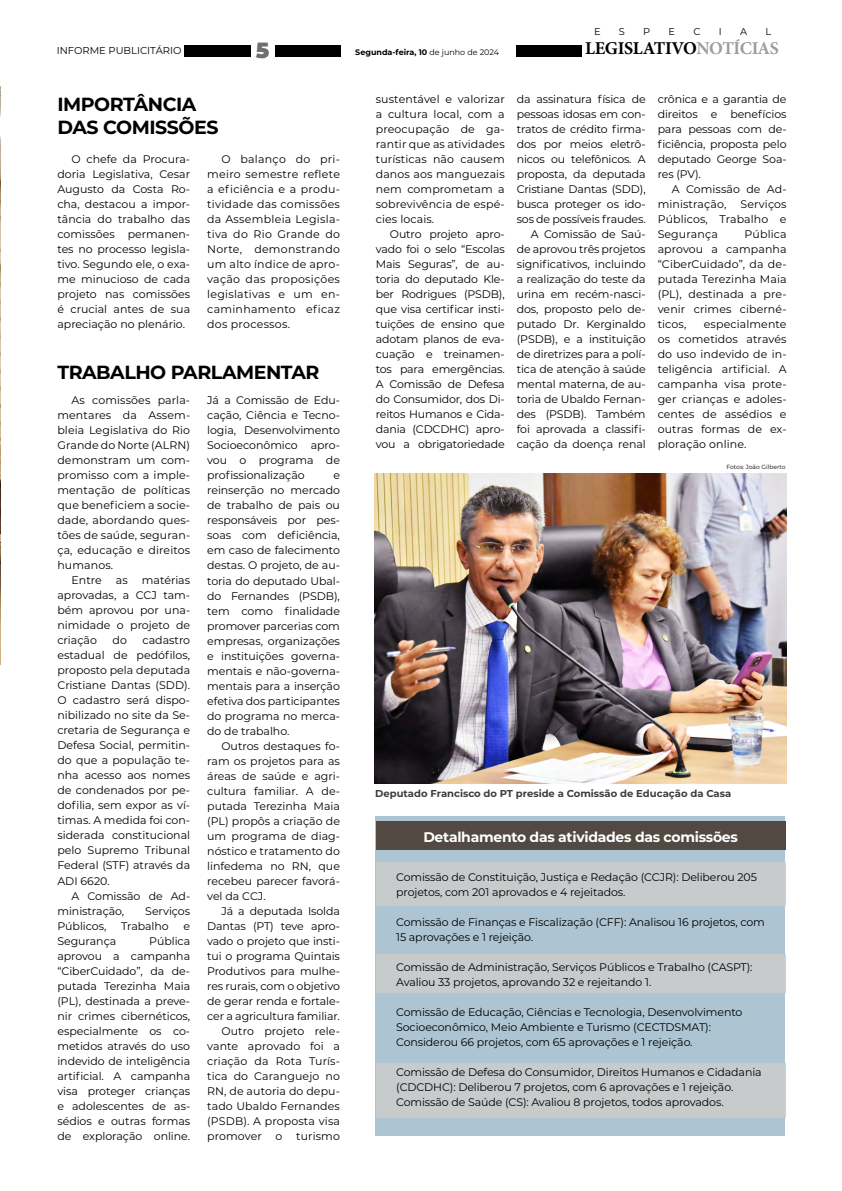
<style>
.page{position:relative;width:842px;height:1191px;background:#fff}
.page>*{position:absolute;margin:0;border:0;box-sizing:border-box;transform-origin:0 0}
.t1{font:900 22px "Montserrat";color:#706f6f}
.t2{font:700 19px/23px "Montserrat";letter-spacing:-.025em;color:#000}
.t3{font:700 18.1px "Minion Pro";letter-spacing:-.025em;color:#000}
.t4{font:700 14px "Montserrat";letter-spacing:-.02em;color:#fff}
.t5{font:11px/15px "Montserrat";letter-spacing:-.01em;color:#000;text-align:justify}
.t6{font:11px/15px "Montserrat";letter-spacing:.01em;color:#000}
.t7{font:700 10px "Montserrat";color:#3c3c3b}
.t8{font:10px "Montserrat";color:#000}
.t9{font:9.8px "Montserrat";color:#000}
.t10{font:700 8px "Montserrat";color:#000}
.t11{font:6px "Montserrat";color:#000}
.s1{font-weight:400}
.s2{color:#9d9d9c}
</style>
<div class="page">
<div style="left:516px;top:45px;width:65px;height:12px;background:#000"></div>
<div style="left:184px;top:45px;width:157px;height:12px;background:#000"></div>
<div style="left:251px;top:37px;width:23px;height:22px;background:#fff"></div>
<img style="left:0;top:86px;width:1px;height:578px">
<img style="left:375px;top:474px;width:412px;height:310px">
<div style="left:376px;top:816px;width:409px;height:319px;background:#adc5d2"></div>
<div style="left:376px;top:821px;width:409px;height:28px;background:#524a42"></div>
<div style="left:376px;top:862px;width:409px;height:44px;background:#ccc"></div>
<div style="left:376px;top:955px;width:409px;height:38px;background:#ccc"></div>
<div style="left:376px;top:1063px;width:410px;height:55px;background:#ccc"></div>
<p class="t9" style="left:594px;top:25px;width:8px">E</p>
<p class="t9" style="left:619px;top:25px;width:8px">S</p>
<p class="t9" style="left:643px;top:25px;width:9px">P</p>
<p class="t9" style="left:669px;top:25px;width:8px">E</p>
<p class="t9" style="left:693px;top:25px;width:9px">C</p>
<p class="t9" style="left:719px;top:25px;width:4px">I</p>
<p class="t9" style="left:740px;top:25px;width:9px">A</p>
<p class="t9" style="left:765px;top:25px;width:7px">L</p>
<p class="t8" style="left:57px;top:44px;width:126px">INFORME PUBLICITÁRIO</p>
<p class="t10" style="left:355px;top:46px;width:145px">Segunda-feira, 10 <span class="s1">de junho de 2024</span></p>
<h3 class="t3" style="left:585px;top:36px;width:195px">LEGISLATIVO<span class="s2">NOTÍCIAS</span></h3>
<h1 class="t1" style="left:256px;top:34px;width:15px">5</h1>
<h2 class="t2" style="left:57px;top:91px;width:163px">IMPORTÂNCIA<br>DAS COMISSÕES</h2>
<p class="t5" style="left:57px;top:151px;width:134px;text-indent:14px">O chefe da Procura&shy;doria Legislativa, Cesar Augusto da Costa Ro&shy;cha, destacou a impor&shy;tância do trabalho das comissões permanen&shy;tes no processo legisla&shy;tivo. Segundo ele, o exa&shy;me minucioso de cada projeto nas comissões é crucial antes de sua apreciação no plenário.</p>
<p class="t5" style="left:207px;top:151px;width:134px;text-indent:14px">O balanço do pri&shy;meiro semestre reflete a eficiência e a produ&shy;tividade das comissões da Assembleia Legisla&shy;tiva do Rio Grande do Norte, demonstrando um alto índice de apro&shy;vação das proposições legislativas e um en&shy;caminhamento eficaz dos processos.</p>
<h2 class="t2" style="left:57px;top:360px;width:264px">TRABALHO PARLAMENTAR</h2>
<p class="t6" style="left:72px;top:392px;width:120px">As comissões parla-</p>
<p class="t6" style="left:57px;top:407px;width:134px">mentares da Assem-</p>
<p class="t6" style="left:57px;top:422px;width:134px">bleia Legislativa do Rio</p>
<p class="t6" style="left:57px;top:437px;width:134px">Grande do Norte (ALRN)</p>
<p class="t6" style="left:57px;top:452px;width:134px">demonstram um com-</p>
<p class="t6" style="left:57px;top:467px;width:134px">promisso com a imple-</p>
<p class="t6" style="left:57px;top:482px;width:134px">mentação de políticas</p>
<p class="t6" style="left:57px;top:497px;width:134px">que beneficiem a socie-</p>
<p class="t6" style="left:57px;top:512px;width:134px">dade, abordando ques-</p>
<p class="t6" style="left:57px;top:527px;width:134px">tões de saúde, seguran-</p>
<p class="t6" style="left:57px;top:542px;width:134px">ça, educação e direitos</p>
<p class="t6" style="left:57px;top:557px;width:57px">humanos.</p>
<p class="t5" style="left:72px;top:572px;width:32px">Entre</p>
<p class="t5" style="left:116px;top:572px;width:13px">as</p>
<p class="t5" style="left:57px;top:572px;width:134px;text-indent:85px">matérias aprovadas, a CCJ tam&shy;bém aprovou por una&shy;nimidade o projeto de criação</p>
<p class="t5" style="left:57px;top:632px;width:134px;text-indent:85px">cadastro estadual de pedófilos, proposto pela deputada Cristiane Dantas (SDD).<br>O cadastro será dispo&shy;nibilizado no site da Se&shy;cretaria de Segurança e Defesa Social, permitin&shy;do que a população te&shy;nha acesso aos nomes de condenados por pe&shy;dofilia, sem expor as ví&shy;timas. A medida foi con&shy;siderada constitucional pelo Supremo Tribunal Federal (STF) através da ADI 6620.</p>
<p class="t5" style="left:57px;top:887px;width:134px;text-indent:14px">A Comissão de Ad&shy;ministração,</p>
<p class="t5" style="left:113px;top:632px;width:16px">do</p>
<p class="t5" style="left:145px;top:902px;width:46px">Serviços</p>
<p class="t5" style="left:57px;top:917px;width:50px">Públicos,</p>
<p class="t5" style="left:121px;top:917px;width:49px">Trabalho</p>
<p class="t5" style="left:184px;top:917px;width:8px">e</p>
<p class="t5" style="left:57px;top:932px;width:60px">Segurança</p>
<p class="t5" style="left:57px;top:932px;width:134px;text-indent:92px">Pública aprovou a campanha “CiberCuidado”, da de&shy;putada Terezinha Maia (PL), destinada a preve&shy;nir crimes cibernéticos, especialmente os co&shy;metidos através do uso indevido de inteligência artificial. A campanha visa proteger crianças e adolescentes de as&shy;sédios e outras formas de exploração online.</p>
<p class="t5" style="left:207px;top:392px;width:134px">Já a Comissão de Edu&shy;cação, Ciência e Tecno&shy;logia, Desenvolvimento Socioeconômico apro&shy;vou o programa de profissionalização</p>
<p class="t5" style="left:207px;top:467px;width:134px;text-indent:126px">e reinserção no mercado de trabalho de pais ou responsáveis por pes&shy;soas com deficiência, em caso de falecimento destas. O projeto, de au&shy;toria do deputado Ubal&shy;do Fernandes (PSDB), tem como finalidade promover parcerias com empresas, organizações e instituições governa&shy;mentais e não-governa&shy;mentais para a inserção efetiva dos participantes do programa no merca&shy;do de trabalho.</p>
<p class="t5" style="left:207px;top:738px;width:134px;text-indent:14px">Outros destaques fo&shy;ram os projetos para as áreas de saúde e agri&shy;cultura familiar. A de&shy;putada Terezinha Maia (PL) propôs a criação de um programa de diag&shy;nóstico e tratamento do linfedema no RN, que recebeu parecer favorá&shy;vel da CCJ.</p>
<p class="t5" style="left:207px;top:903px;width:134px;text-align:right">Já a deputada Isolda<br>Dantas (PT) teve apro&shy;vado o projeto que insti&shy;tui o programa Quintais<br>Produtivos para mulhe&shy;res rurais, com o objetivo de gerar renda e fortale&shy;cer a agricultura familiar.<br>Outro projeto rele&shy;vante aprovado foi a criação da Rota Turís&shy;tica do Caranguejo no<br>RN, de autoria do depu&shy;tado Ubaldo Fernandes (PSDB). A proposta visa promover o turismo</p>
<p class="t5" style="left:376px;top:91px;width:130px">sustentável e valorizar a cultura local, com a preocupação de ga&shy;rantir que as atividades turísticas não causem danos aos manguezais nem comprometam a sobrevivência de espé&shy;cies locais.</p>
<p class="t5" style="left:376px;top:226px;width:130px;text-indent:14px">Outro projeto apro&shy;vado foi o selo “Escolas Mais Seguras”, de au&shy;toria do deputado Kle&shy;ber Rodrigues (PSDB), que visa certificar insti&shy;tuições de ensino que adotam planos de eva&shy;cuação e treinamen&shy;tos para emergências.<br>A Comissão de Defesa do Consumidor, dos Di&shy;reitos Humanos e Cida&shy;dania (CDCDHC) apro&shy;vou a obrigatoriedade</p>
<p class="t5" style="left:517px;top:91px;width:130px;text-align:right">da assinatura física de pessoas idosas em con&shy;tratos de crédito firma&shy;dos por meios eletrô&shy;nicos ou telefônicos. A proposta, da deputada<br>Cristiane Dantas (SDD), busca proteger os ido&shy;sos de possíveis fraudes.<br>A Comissão de Saú&shy;de aprovou três projetos significativos, incluindo a realização do teste da urina em recém-nasci&shy;dos, proposto pelo de&shy;putado Dr. Kerginaldo (PSDB), e a instituição de diretrizes para a polí&shy;tica de atenção à saúde mental materna, de au&shy;toria de Ubaldo Fernan&shy;des (PSDB). Também foi aprovada a classifi&shy;cação da doença renal</p>
<p class="t5" style="left:658px;top:91px;width:130px">crônica e a garantia de direitos e benefícios para pessoas com de&shy;ficiência, proposta pelo deputado George Soa&shy;res (PV).</p>
<p class="t6" style="left:658px;top:181px;width:130px;text-indent:14px">A Comissão de Ad&shy;ministração,</p>
<p class="t5" style="left:658px;top:196px;width:130px;text-indent:83px">Serviços Públicos, Trabalho e Segurança</p>
<p class="t5" style="left:658px;top:226px;width:130px;text-indent:87px">Pública aprovou a campanha “CiberCuidado”, da de&shy;putada Terezinha Maia (PL), destinada a pre&shy;venir crimes ciberné&shy;ticos,</p>
<p class="t5" style="left:658px;top:316px;width:130px;text-indent:46px">especialmente os cometidos através do uso indevido de in&shy;teligência artificial. A campanha visa prote&shy;ger crianças e adoles&shy;centes de assédios e outras formas de ex&shy;ploração online.</p>
<p class="t11" style="left:726px;top:462px;width:61px">Fotos: João Gilberto</p>
<p class="t7" style="left:375px;top:786px;width:357px">Deputado Francisco do PT preside a Comissão de Educação da Casa</p>
<p class="t4" style="left:423px;top:826px;width:316px">Detalhamento das atividades das comissões</p>
<p class="t5" style="left:396px;top:868px;width:362px">Comissão de Constituição, Justiça e Redação (CCJR): Deliberou 205 projetos, com 201 aprovados e 4 rejeitados.</p>
<p class="t5" style="left:396px;top:913px;width:370px">Comissão de Finanças e Fiscalização (CFF): Analisou 16 projetos, com<br>15 aprovações e 1 rejeição.</p>
<p class="t5" style="left:396px;top:958px;width:358px">Comissão de Administração, Serviços Públicos e Trabalho (CASPT):<br>Avaliou 33 projetos, aprovando 32 e rejeitando 1.</p>
<p class="t5" style="left:396px;top:1003px;width:348px;text-align:left">Comissão de Educação, Ciências e Tecnologia, Desenvolvimento<br>Socioeconômico, Meio Ambiente e Turismo (CECTDSMAT):<br>Considerou 66 projetos, com 65 aprovações e 1 rejeição.</p>
<p class="t5" style="left:396px;top:1063px;width:367px;text-align:left">Comissão de Defesa do Consumidor, Direitos Humanos e Cidadania (CDCDHC): Deliberou 7 projetos, com 6 aprovações e 1 rejeição.<br>Comissão de Saúde (CS): Avaliou 8 projetos, todos aprovados.</p>
</div>
